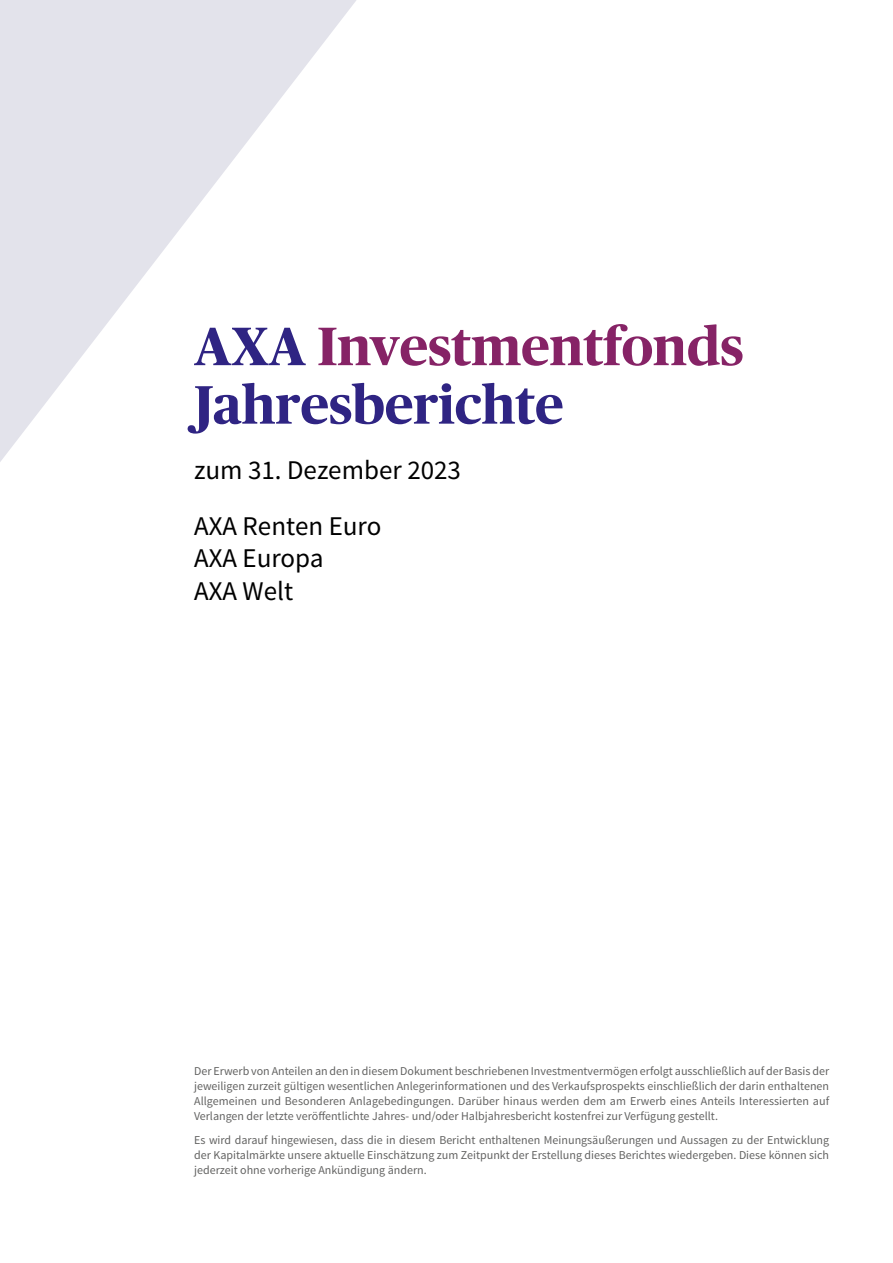
<style>
.page{position:relative;width:893px;height:1263px;background:#fff}
.page>*{position:absolute;margin:0;border:0;box-sizing:border-box;transform-origin:0 0}
.t1{font:700 54px/58.5px "Publico Headline";color:#2f2483}
.t2{font:27px/55.5px "Source Sans Pro";color:#000}
.t3{font:12px/15px "Source Sans Pro";color:#636362;text-align:justify}
.s1{color:#862366}
</style>
<div class="page">
<svg style="left:0;top:0;width:356px;height:462px"></svg>
<h1 class="t1" style="left:194px;top:314px;width:551px">AXA <span class="s1">Investmentfonds<br></span>Jahresberichte</h1>
<h2 class="t2" style="left:194px;top:443px;width:268px">zum 31. Dezember 2023<br>AXA Renten Euro</h2>
<h2 class="t2" style="left:194px;top:542px;width:131px;line-height:32.4px">AXA Europa<br>AXA Welt</h2>
<p class="t3" style="left:194px;top:1063px;width:637px">Der Erwerb von Anteilen an den in diesem Dokument beschriebenen Investmentvermögen erfolgt ausschließlich auf der Basis der jeweiligen zurzeit gültigen wesentlichen Anlegerinformationen und des Verkaufsprospekts einschließlich der darin enthaltenen Allgemeinen und Besonderen Anlagebedingungen. Darüber hinaus werden dem am Erwerb eines Anteils Interessierten auf Verlangen der letzte veröffentlichte Jahres- und/oder Halbjahresbericht kostenfrei zur Verfügung gestellt.</p>
<p class="t3" style="left:194px;top:1132px;width:637px">Es wird darauf hingewiesen, dass die in diesem Bericht enthaltenen Meinungsäußerungen und Aussagen zu der Entwicklung der Kapitalmärkte unsere aktuelle Einschätzung zum Zeitpunkt der Erstellung dieses Berichtes wiedergeben. Diese können sich jederzeit ohne vorherige Ankündigung ändern.</p>
</div>
